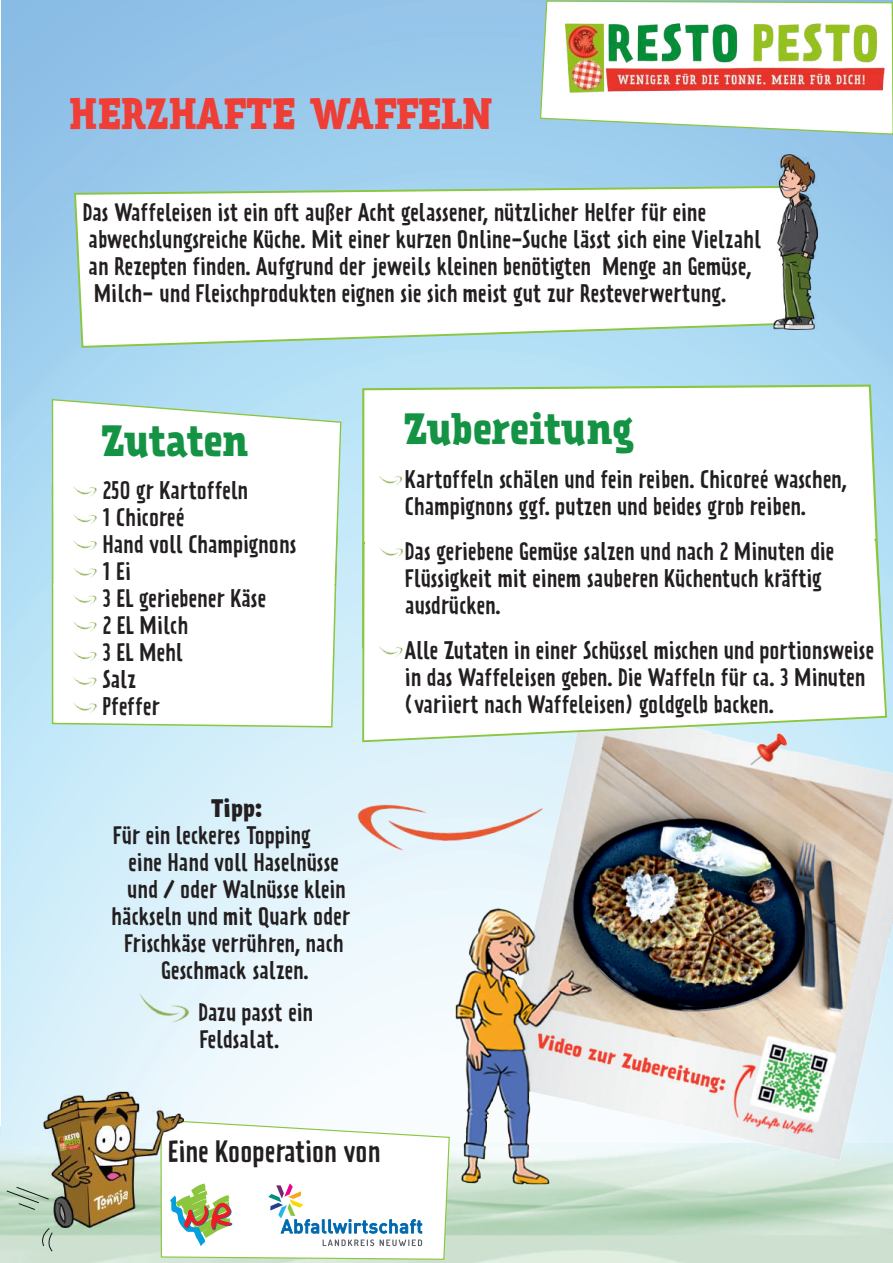
<style>
.page{position:relative;width:893px;height:1263px;background:#fff}
.page>*{position:absolute;margin:0;border:0;box-sizing:border-box;transform-origin:0 0}
.t1{font:700 39px "Prater Serif";letter-spacing:-.005em;color:#159345}
.t2{font:700 39px "Prater Serif";color:#ee3e35}
.t3{font:27.3px "Prater Sans";letter-spacing:.01em;color:#231f20}
.t4{font:22.5px/27px "Prater Sans";color:#231f20}
.t5{font:700 22.5px "Prater Sans";color:#231f20}
</style>
<div class="page">
<img style="left:270px;top:675px;width:623px;height:538px">
<svg style="left:121px;top:586px;width:218px;height:142px"></svg>
<svg style="left:539px;top:0;width:354px;height:135px"></svg>
<img style="left:559px;top:0;width:329px;height:199px">
<svg style="left:6px;top:1186px;width:47px;height:66px;background:#b9d2bd"></svg>
<img style="left:43px;top:1083px;width:140px;height:147px">
<svg style="left:160px;top:1119px;width:290px;height:141px"></svg>
<svg style="left:73px;top:185px;width:722px;height:164px"></svg>
<svg style="left:51px;top:398px;width:291px;height:188px"></svg>
<div style="left:54px;top:574px;width:280px;height:19px;background:#fff;border-radius:8px"></div>
<img style="left:48px;top:462px;width:73px;height:58px">
<img style="left:49px;top:490px;width:72px;height:26px">
<img style="left:49px;top:516px;width:72px;height:27px">
<img style="left:49px;top:543px;width:72px;height:27px">
<img style="left:48px;top:570px;width:73px;height:27px">
<img style="left:48px;top:597px;width:49px;height:29px">
<img style="left:48px;top:626px;width:49px;height:26px">
<img style="left:48px;top:652px;width:49px;height:58px">
<img style="left:49px;top:678px;width:72px;height:58px">
<svg style="left:361px;top:383px;width:521px;height:155px"></svg>
<svg style="left:361px;top:538px;width:527px;height:205px"></svg>
<div style="left:365px;top:531px;width:509px;height:21px;background:#fff;border-radius:10px"></div>
<img style="left:355px;top:523px;width:72px;height:58px">
<img style="left:354px;top:451px;width:72px;height:58px">
<img style="left:354px;top:622px;width:73px;height:58px">
<img style="left:81px;top:940px;width:163px;height:136px">
<img style="left:726px;top:152px;width:139px;height:180px">
<img style="left:313px;top:770px;width:262px;height:110px">
<h1 class="t2" style="left:69px;top:87px;width:425px">HERZHAFTE WAFFELN</h1>
<p class="t4" style="left:83px;top:199px;width:680px">Das Waffeleisen ist ein oft außer Acht gelassener, nützlicher Helfer für eine abwechslungsreiche Küche. Mit einer kurzen Online-Suche lässt sich eine Vielzahl an Rezepten finden. Aufgrund der jeweils kleinen benötigten Menge an Gemüse, Milch- und Fleischprodukten eignen sie sich meist gut zur Resteverwertung.</p>
<h1 class="t1" style="left:101px;top:414px;width:148px">Zutaten</h1>
<p class="t4" style="left:102px;top:477px;width:196px">250 gr Kartoffeln<br>1 Chicoreé<br>Hand voll Champignons<br>1 Ei<br>3 EL geriebener Käse<br>2 EL Milch<br>3 EL Mehl<br>Salz<br>Pfeffer</p>
<p class="t5" style="left:211px;top:794px;width:53px">Tipp:</p>
<p class="t4" style="left:113px;top:822px;width:200px">Für ein leckeres Topping</p>
<p class="t4" style="left:129px;top:849px;width:212px">eine Hand voll Haselnüsse</p>
<p class="t4" style="left:127px;top:876px;width:220px">und / oder Walnüsse klein</p>
<p class="t4" style="left:112px;top:903px;width:240px">häckseln und mit Quark oder</p>
<p class="t4" style="left:124px;top:930px;width:221px">Frischkäse verrühren, nach</p>
<p class="t4" style="left:161px;top:957px;width:149px">Geschmack salzen.</p>
<p class="t4" style="left:199px;top:999px;width:116px">Dazu passt ein<br>Feldsalat.</p>
<h1 class="t1" style="left:404px;top:403px;width:232px">Zubereitung</h1>
<p class="t4" style="left:405px;top:465px;width:444px">Kartoffeln schälen und fein reiben. Chicoreé waschen,<br>Champignons ggf. putzen und beides grob reiben.</p>
<p class="t4" style="left:405px;top:537px;width:431px">Das geriebene Gemüse salzen und nach 2 Minuten die<br>Flüssigkeit mit einem sauberen Küchentuch kräftig ausdrücken.</p>
<p class="t4" style="left:405px;top:636px;width:471px">Alle Zutaten in einer Schüssel mischen und portionsweise in das Waffeleisen geben. Die Waffeln für ca. 3 Minuten (variiert nach Waffeleisen) goldgelb backen.</p>
<p class="t3" style="left:168px;top:1134px;width:214px">Eine Kooperation von</p>
</div>
